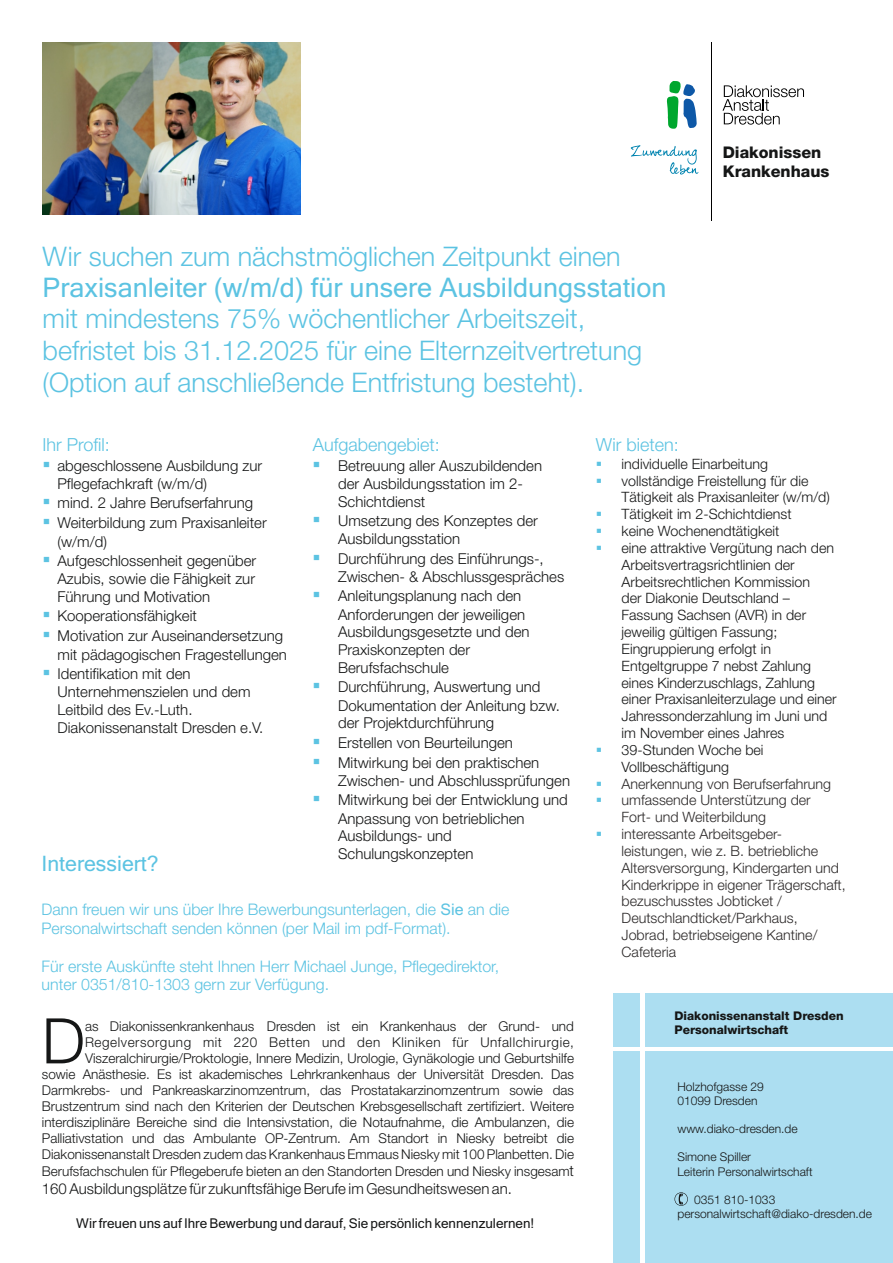
<style>
.page{position:relative;width:893px;height:1263px;background:#fff}
.page>*{position:absolute;margin:0;border:0;box-sizing:border-box;transform-origin:0 0}
.t1{font:300 63px "Helvetica Neue LT";color:#151616}
.t2{font:300 27px/32px "Helvetica Neue LT";color:#5cc3e2}
.t3{font:27px "Microsoft Sans Serif";color:#5cc3e2}
.t4{font:21.3px "Microsoft Sans Serif";color:#5cc3e2}
.t5{font:300 18px "Helvetica Neue LT";color:#5cc3e2}
.t6{font:800 16.05px/19px "Helvetica Neue LT";color:#151616}
.t7{font:300 15.9px/18.9px "Helvetica Neue LT";color:#5cc3e2}
.t8{font:300 15px/17.9px "Helvetica Neue LT";color:#151616}
.t9{font:300 14.25px/16.8px "Helvetica Neue LT";color:#151616}
.t10{font:300 14.25px/16.8px "Helvetica Neue LT";color:#2c2929}
.t11{font:300 13.5px/15.9px "Helvetica Neue LT";color:#151616;text-align:right}
.t12{font:13.5px "Microsoft Sans Serif";color:#151616}
.t13{font:300 12px/14.1px "Helvetica Neue LT";color:#151616}
.t14{font:800 12px/14.2px "Helvetica Neue LT";color:#151616}
.s1{color:#5cc3e2}
.s2{font-family:"Microsoft Sans Serif";font-weight:400}
.s3{font-size:15px}
</style>
<div class="page">
<hr style="left:711px;top:43px;width:1px;height:178px;background:#000">
<svg style="left:667px;top:81px;width:30px;height:48px"></svg>
<svg style="left:722px;top:85px;width:82px;height:40px"></svg>
<svg style="left:631px;top:145px;width:67px;height:30px"></svg>
<img style="left:43px;top:43px;width:258px;height:172px">
<div style="left:613px;top:994px;width:280px;height:269px;background:#acdef1"></div>
<hr style="left:641px;top:975px;width:4px;height:288px;background:#fff">
<hr style="left:570px;top:1047px;width:323px;height:3px;background:#fff">
<svg style="left:674px;top:1192px;width:14px;height:14px"></svg>
<p class="t6" style="left:723px;top:144px;width:108px">Diakonissen<br>Krankenhaus</p>
<h2 class="t2" style="left:43px;top:243px;width:580px">Wir suchen zum nächstmöglichen Zeitpunkt einen</h2>
<h2 class="t3" style="left:43px;top:277px;width:625px">Praxisanleiter (w/m/d) für unsere Ausbildungsstation</h2>
<h2 class="t2" style="left:43px;top:305px;width:601px">mit mindestens 75% wöchentlicher Arbeitszeit, befristet bis 31.12.2025 für eine Elternzeitvertretung (Option auf anschließende Entfristung besteht).</h2>
<p class="t5" style="left:313px;top:438px;width:129px">Aufgabengebiet:</p>
<p class="t8" style="left:338px;top:458px;width:205px;text-indent:-25px"><span class="s1">▪</span> Betreuung aller Auszubildenden der Ausbildungsstation im 2-<br>Schichtdienst</p>
<p class="t8" style="left:338px;top:513px;width:201px;line-height:18.3px;text-indent:-25px"><span class="s1">▪</span> Umsetzung des Konzeptes der<br>Ausbildungsstation</p>
<p class="t8" style="left:338px;top:551px;width:228px;line-height:18.3px;text-indent:-25px"><span class="s1">▪</span> Durchführung des Einführungs-,<br>Zwischen- &amp; Abschlussgespräches</p>
<p class="t8" style="left:338px;top:589px;width:193px;text-indent:-25px"><span class="s1">▪</span> Anleitungsplanung nach den<br>Anforderungen der jeweiligen<br>Ausbildungsgesetzte und den<br>Praxiskonzepten der<br>Berufsfachschule</p>
<p class="t8" style="left:338px;top:679px;width:223px;text-indent:-25px"><span class="s1">▪</span> Durchführung, Auswertung und<br>Dokumentation der Anleitung bzw. der Projektdurchführung</p>
<p class="t8" style="left:313px;top:735px;width:202px"><span class="s1">▪</span> Erstellen von Beurteilungen</p>
<p class="t8" style="left:338px;top:755px;width:233px;line-height:18.3px;text-indent:-25px"><span class="s1">▪</span> Mitwirkung bei den praktischen<br>Zwischen- und Abschlussprüfungen</p>
<p class="t8" style="left:338px;top:792px;width:231px;text-indent:-25px"><span class="s1">▪</span> Mitwirkung bei der Entwicklung und<br>Anpassung von betrieblichen<br>Ausbildungs- und<br>Schulungskonzepten</p>
<p class="t5" style="left:43px;top:438px;width:69px">Ihr Profil:</p>
<p class="t8" style="left:58px;top:458px;width:206px;line-height:18.3px;text-indent:-15px"><span class="s1">▪</span> abgeschlossene Ausbildung zur<br>Pflegefachkraft (w/m/d)</p>
<p class="t8" style="left:43px;top:495px;width:212px"><span class="s1">▪</span> mind. 2 Jahre Berufserfahrung</p>
<p class="t8" style="left:58px;top:515px;width:211px;line-height:18.3px;text-indent:-15px"><span class="s1">▪</span> Weiterbildung zum Praxisanleiter (w/m/d)</p>
<p class="t8" style="left:58px;top:553px;width:200px;text-align:justify;text-indent:-15px"><span class="s1">▪</span> Aufgeschlossenheit gegenüber Azubis, sowie die Fähigkeit zur Führung und Motivation</p>
<p class="t8" style="left:43px;top:609px;width:156px"><span class="s1">▪</span> Kooperationsfähigkeit</p>
<p class="t8" style="left:43px;top:628px;width:246px;line-height:18.3px;text-align:right"><span class="s1">▪</span> Motivation zur Auseinandersetzung mit pädagogischen Fragestellungen</p>
<p class="t8" style="left:58px;top:666px;width:207px;text-indent:-15px"><span class="s1">▪</span> Identifikation mit den<br>Unternehmenszielen und dem<br>Leitbild des Ev.-Luth.<br>Diakonissenanstalt Dresden e.V.</p>
<p class="t5" style="left:596px;top:438px;width:85px">Wir bieten:</p>
<p class="t9" style="left:596px;top:457px;width:174px"><span class="s1">▪</span> individuelle Einarbeitung</p>
<p class="t9" style="left:622px;top:473px;width:210px;text-indent:-26px"><span class="s1">▪</span> vollständige Freistellung für die<br>Tätigkeit als Praxisanleiter (w/m/d)</p>
<p class="t9" style="left:596px;top:507px;width:197px"><span class="s1">▪</span> Tätigkeit im 2-Schichtdienst</p>
<p class="t9" style="left:596px;top:524px;width:185px"><span class="s1">▪</span> keine Wochenendtätigkeit</p>
<p class="t9" style="left:622px;top:541px;width:217px;text-indent:-26px"><span class="s1">▪</span> eine attraktive Vergütung nach den<br>Arbeitsvertragsrichtlinien der<br>Arbeitsrechtlichen Kommission<br>der Diakonie Deutschland –<br>Fassung Sachsen (AVR) in der jeweilig gültigen Fassung;<br>Eingruppierung erfolgt in<br>Entgeltgruppe 7 nebst Zahlung eines Kinderzuschlags, Zahlung einer Praxisanleiterzulage und einer<br>Jahressonderzahlung im Juni und im November eines Jahres</p>
<p class="t9" style="left:622px;top:743px;width:144px;text-indent:-26px"><span class="s1">▪</span> 39-Stunden Woche bei<br>Vollbeschäftigung</p>
<p class="t10" style="left:596px;top:776px;width:237px"><span class="s1">▪</span> Anerkennung von Berufserfahrung</p>
<p class="t10" style="left:622px;top:793px;width:191px;text-indent:-26px"><span class="s1">▪</span> umfassende Unterstützung der<br>Fort- und Weiterbildung</p>
<p class="t10" style="left:622px;top:827px;width:226px;text-indent:-26px"><span class="s1">▪</span> interessante Arbeitsgeber&shy;leistungen, wie z. B. betriebliche<br>Altersversorgung, Kindergarten und<br>Kinderkrippe in eigener Trägerschaft, bezuschusstes Jobticket /<br>Deutschlandticket/Parkhaus,<br>Jobrad, betriebseigene Kantine/<br>Cafeteria</p>
<h3 class="t4" style="left:42px;top:855px;width:119px">Interessiert?</h3>
<p class="t7" style="left:42px;top:901px;width:469px">Dann freuen wir uns über Ihre Bewerbungsunterlagen, die <span class="s2">Sie</span> an die<br>Personalwirtschaft senden können (per Mail im pdf-Format).</p>
<p class="t7" style="left:42px;top:958px;width:459px">Für erste Auskünfte steht Ihnen Herr Michael Junge, Pflegedirektor, unter 0351/810-1303 gern zur Verfügung.</p>
<h1 class="t1" style="left:42px;top:1018px;width:45px">D</h1>
<p class="t11" style="left:85px;top:1020px;width:490px">as Diakonissenkrankenhaus Dresden ist ein Krankenhaus der Grund- und</p>
<p class="t11" style="left:42px;top:1036px;width:534px">Regelversorgung mit 220 Betten und den Kliniken für Unfallchirurgie, Viszeralchirurgie/Proktologie, Innere Medizin, Urologie, Gynäkologie und Geburtshilfe<br>sowie Anästhesie. Es ist akademisches Lehrkrankenhaus der Universität Dresden. Das Darmkrebs- und Pankreaskarzinomzentrum, das Prostatakarzinomzentrum sowie das Brustzentrum sind nach den Kriterien der Deutschen Krebsgesellschaft zertifiziert. Weitere interdisziplinäre Bereiche sind die Intensivstation, die Notaufnahme, die Ambulanzen, die Palliativstation und das Ambulante OP-Zentrum. Am Standort in Niesky betreibt die Diakonissenanstalt Dresden zudem das Krankenhaus Emmaus Niesky mit 100 Planbetten. Die</p>
<p class="t11" style="left:42px;top:1165px;width:534px">Berufsfachschulen für Pflegeberufe bieten an den Standorten Dresden und Niesky insgesam<span class="s3">t</span></p>
<p class="t8" style="left:42px;top:1181px;width:472px">160 Ausbildungsplätze für zukunftsfähige Berufe im Gesundheitswesen an.</p>
<p class="t12" style="left:76px;top:1218px;width:459px">Wir freuen uns auf Ihre Bewerbung und darauf, Sie persönlich kennenzulernen!</p>
<p class="t14" style="left:674px;top:1009px;width:171px">Diakonissenanstalt Dresden<br>Personalwirtschaft</p>
<p class="t13" style="left:677px;top:1080px;width:88px">Holzhofgasse 29<br>01099 Dresden</p>
<p class="t13" style="left:677px;top:1123px;width:122px">www.diako-dresden.de</p>
<p class="t13" style="left:677px;top:1151px;width:137px">Simone Spiller<br>Leiterin Personalwirtschaft</p>
<p class="t13" style="left:677px;top:1194px;width:196px;text-indent:17px">0351 810-1033 personalwirtschaft@diako-dresden.de</p>
</div>
